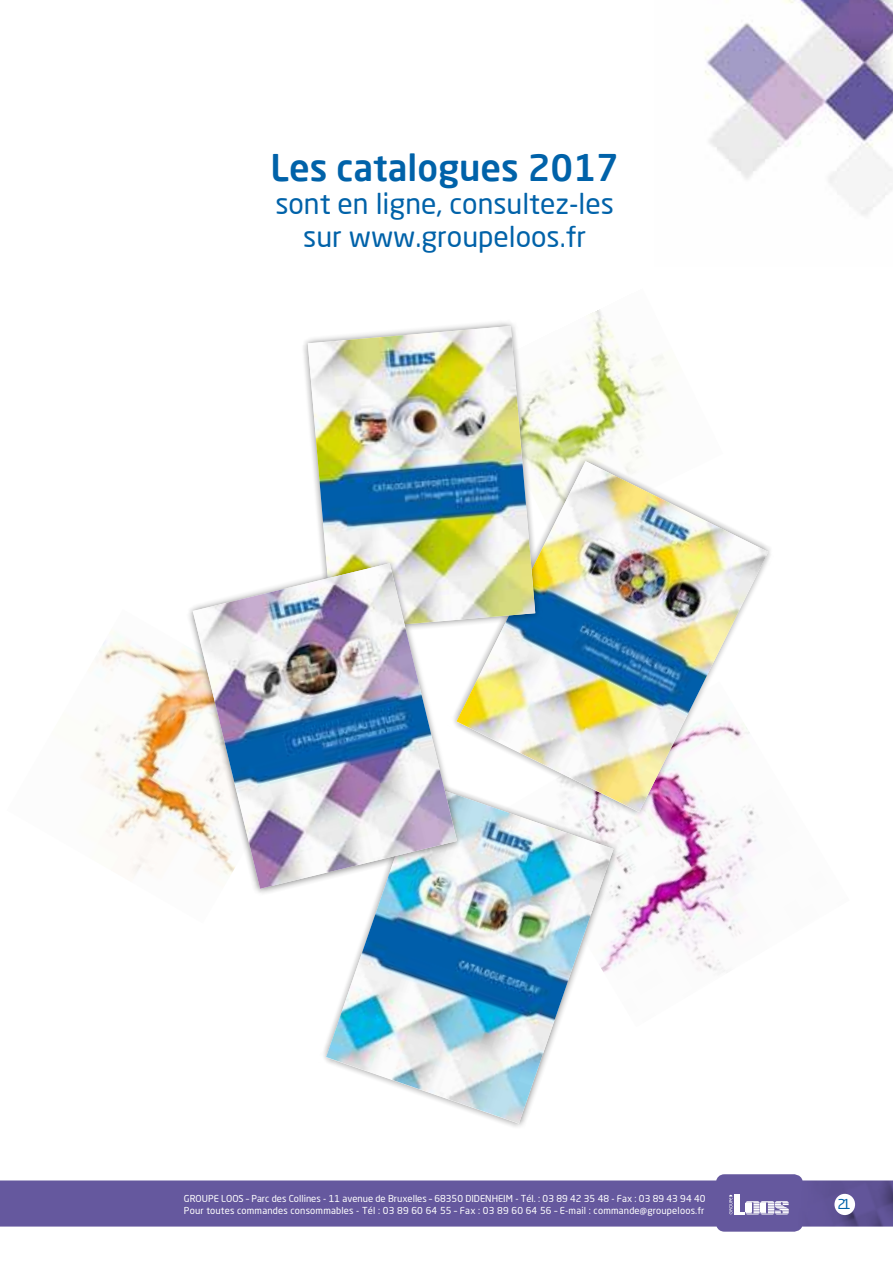
<style>
.page{position:relative;width:893px;height:1263px;background:#fff}
.page>*{position:absolute;margin:0;border:0;box-sizing:border-box;transform-origin:0 0}
.t1{font:500 36px "Neo Sans Std";color:#0062a9}
.t2{font:28.35px/32.8px "Neo Sans Std";color:#0062a9;text-align:center}
.t3{font:13.5px "Neo Sans Std";color:#0062a9}
.t4{font:9.45px/11.4px "Neo Sans Std";letter-spacing:.01em;color:#fff}
</style>
<div class="page">
<img style="left:705px;top:0;width:188px;height:215px">
<svg style="left:0;top:1174px;width:780px;height:58px;fill:#65589e"></svg>
<img style="left:780px;top:1174px;width:113px;height:58px">
<svg style="left:729px;top:1194px;width:60px;height:21px"></svg>
<div style="left:834px;top:1194px;width:21px;height:21px;background:#fff;border-radius:50%"></div>
<img style="left:544px;top:309px;width:121px;height:142px">
<img style="left:93px;top:630px;width:90px;height:246px">
<img style="left:623px;top:822px;width:134px;height:150px">
<svg style="left:544px;top:451px;width:227px;height:371px"></svg>
<img style="left:466px;top:461px;width:302px;height:351px">
<svg style="left:324px;top:773px;width:299px;height:354px"></svg>
<img style="left:326px;top:782px;width:288px;height:341px">
<svg style="left:303px;top:322px;width:241px;height:317px"></svg>
<img style="left:308px;top:326px;width:227px;height:304px">
<img style="left:183px;top:554px;width:283px;height:344px">
<img style="left:193px;top:563px;width:264px;height:326px">
<h1 class="t1" style="left:271px;top:145px;width:350px">Les catalogues 2017</h1>
<h2 class="t2" style="left:275px;top:186px;width:340px">sont en ligne, consultez-les sur www.groupeloos.fr</h2>
<p class="t4" style="left:184px;top:1193px;width:523px">GROUPE LOOS – Parc des Collines - 11 avenue de Bruxelles – 68350 DIDENHEIM - Tél. : 03 89 42 35 48 - Fax : 03 89 43 94 40<br>Pour toutes commandes consommables - Tél : 03 89 60 64 55 – Fax : 03 89 60 64 56 – E-mail : commande@groupeloos.fr</p>
<h3 class="t3" style="left:837px;top:1195px;width:15px">21</h3>
</div>
